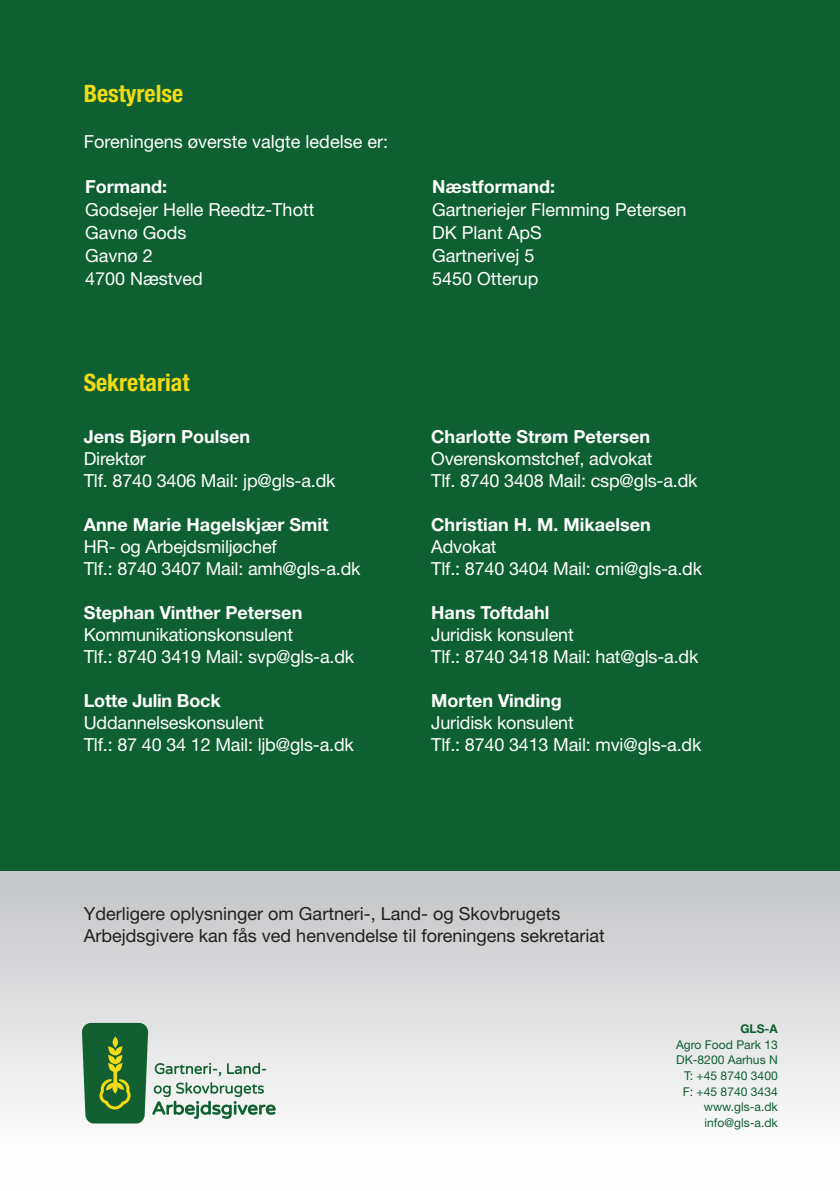
<style>
.page{position:relative;width:840px;height:1191px;background:#fff}
.page>*{position:absolute;margin:0;border:0;box-sizing:border-box;transform-origin:0 0}
.Mellemrubrik{font:700 condensed 24px "Helvetica Neue LT Pro";color:#f2da14}
.Brødtekst{font:18px/22px "Helvetica Neue LT Pro";letter-spacing:-.01em;color:#fff}
.Brødtekst-2{font:700 18px "Helvetica Neue LT Pro";color:#fff}
.Brødtekst-3{font:18px "Helvetica Neue LT Pro";color:#231f20}
.t1{font:12px "Helvetica Neue LT Pro";color:#0e6032}
.t2{font:700 12px "Helvetica Neue LT Pro";color:#0e6032}
</style>
<div class="page">
<div style="left:0;top:870px;width:839px;height:321px;background:linear-gradient(to bottom,#c3c4c7,#fff)"></div>
<div style="left:0;top:0;width:839px;height:870px;background:#0e6032"></div>
<svg style="left:82px;top:1023px;width:193px;height:100px"></svg>
<p class="Mellemrubrik" style="left:84px;top:79px;width:101px">Bestyrelse</p>
<p class="Brødtekst" style="left:84px;top:130px;width:306px">Foreningens øverste valgte ledelse er:</p>
<p class="Brødtekst-2" style="left:85px;top:175px;width:83px">Formand:</p>
<p class="Brødtekst" style="left:85px;top:198px;width:230px">Godsejer Helle Reedtz-Thott</p>
<p class="Brødtekst" style="left:85px;top:221px;width:103px">Gavnø Gods</p>
<p class="Brødtekst" style="left:85px;top:244px;width:69px">Gavnø 2</p>
<p class="Brødtekst" style="left:85px;top:267px;width:119px">4700 Næstved</p>
<p class="Mellemrubrik" style="left:84px;top:368px;width:107px">Sekretariat</p>
<p class="Brødtekst-2" style="left:84px;top:425px;width:168px">Jens Bjørn Poulsen</p>
<p class="Brødtekst" style="left:84px;top:447px;width:64px">Direktør</p>
<p class="Brødtekst" style="left:84px;top:469px;width:253px">Tlf. 8740 3406 Mail: jp@gls-a.dk</p>
<p class="Brødtekst-2" style="left:84px;top:513px;width:246px">Anne Marie Hagelskjær Smit</p>
<p class="Brødtekst" style="left:84px;top:535px;width:278px">HR- og Arbejdsmiljøchef<br>Tlf.: 8740 3407 Mail: amh@gls-a.dk</p>
<p class="Brødtekst-2" style="left:84px;top:601px;width:220px">Stephan Vinther Petersen</p>
<p class="Brødtekst" style="left:84px;top:623px;width:211px">Kommunikationskonsulent</p>
<p class="Brødtekst" style="left:84px;top:645px;width:272px">Tlf.: 8740 3419 Mail: svp@gls-a.dk</p>
<p class="Brødtekst-2" style="left:84px;top:689px;width:138px">Lotte Julin Bock</p>
<p class="Brødtekst" style="left:84px;top:711px;width:181px">Uddannelseskonsulent</p>
<p class="Brødtekst" style="left:84px;top:733px;width:271px">Tlf.: 87 40 34 12 Mail: ljb@gls-a.dk</p>
<p class="Brødtekst-2" style="left:432px;top:175px;width:124px">Næstformand:</p>
<p class="Brødtekst" style="left:432px;top:198px;width:256px">Gartneriejer Flemming Petersen</p>
<p class="Brødtekst" style="left:432px;top:221px;width:111px">DK Plant ApS</p>
<p class="Brødtekst" style="left:432px;top:244px;width:104px">Gartnerivej 5</p>
<p class="Brødtekst" style="left:432px;top:267px;width:108px">5450 Otterup</p>
<p class="Brødtekst-2" style="left:431px;top:425px;width:220px">Charlotte Strøm Petersen</p>
<p class="Brødtekst" style="left:431px;top:447px;width:268px">Overenskomstchef, advokat<br>Tlf. 8740 3408 Mail: csp@gls-a.dk</p>
<p class="Brødtekst-2" style="left:431px;top:513px;width:221px">Christian H. M. Mikaelsen</p>
<p class="Brødtekst" style="left:431px;top:535px;width:272px">Advokat<br>Tlf.: 8740 3404 Mail: cmi@gls-a.dk</p>
<p class="Brødtekst-2" style="left:431px;top:601px;width:119px">Hans Toftdahl</p>
<p class="Brødtekst" style="left:431px;top:623px;width:268px">Juridisk konsulent<br>Tlf.: 8740 3418 Mail: hat@gls-a.dk</p>
<p class="Brødtekst-2" style="left:431px;top:689px;width:132px">Morten Vinding</p>
<p class="Brødtekst" style="left:431px;top:711px;width:271px">Juridisk konsulent<br>Tlf.: 8740 3413 Mail: mvi@gls-a.dk</p>
<p class="Brødtekst-3" style="left:84px;top:902px;width:478px">Yderligere oplysninger om Gartneri-, Land- og Skovbrugets</p>
<p class="Brødtekst-3" style="left:84px;top:924px;width:522px">Arbejdsgivere kan fås ved henvendelse til foreningens sekretariat</p>
<p class="t2" style="left:740px;top:1021px;width:39px">GLS-A</p>
<p class="t1" style="left:675px;top:1037px;width:103px">Agro Food Park 13</p>
<p class="t1" style="left:675px;top:1052px;width:103px">DK-8200 Aarhus N</p>
<p class="t1" style="left:683px;top:1068px;width:95px">T: +45 8740 3400</p>
<p class="t1" style="left:682px;top:1084px;width:96px">F: +45 8740 3434</p>
<p class="t1" style="left:703px;top:1099px;width:75px">www.gls-a.dk</p>
<p class="t1" style="left:704px;top:1115px;width:75px">info@gls-a.dk</p>
</div>
